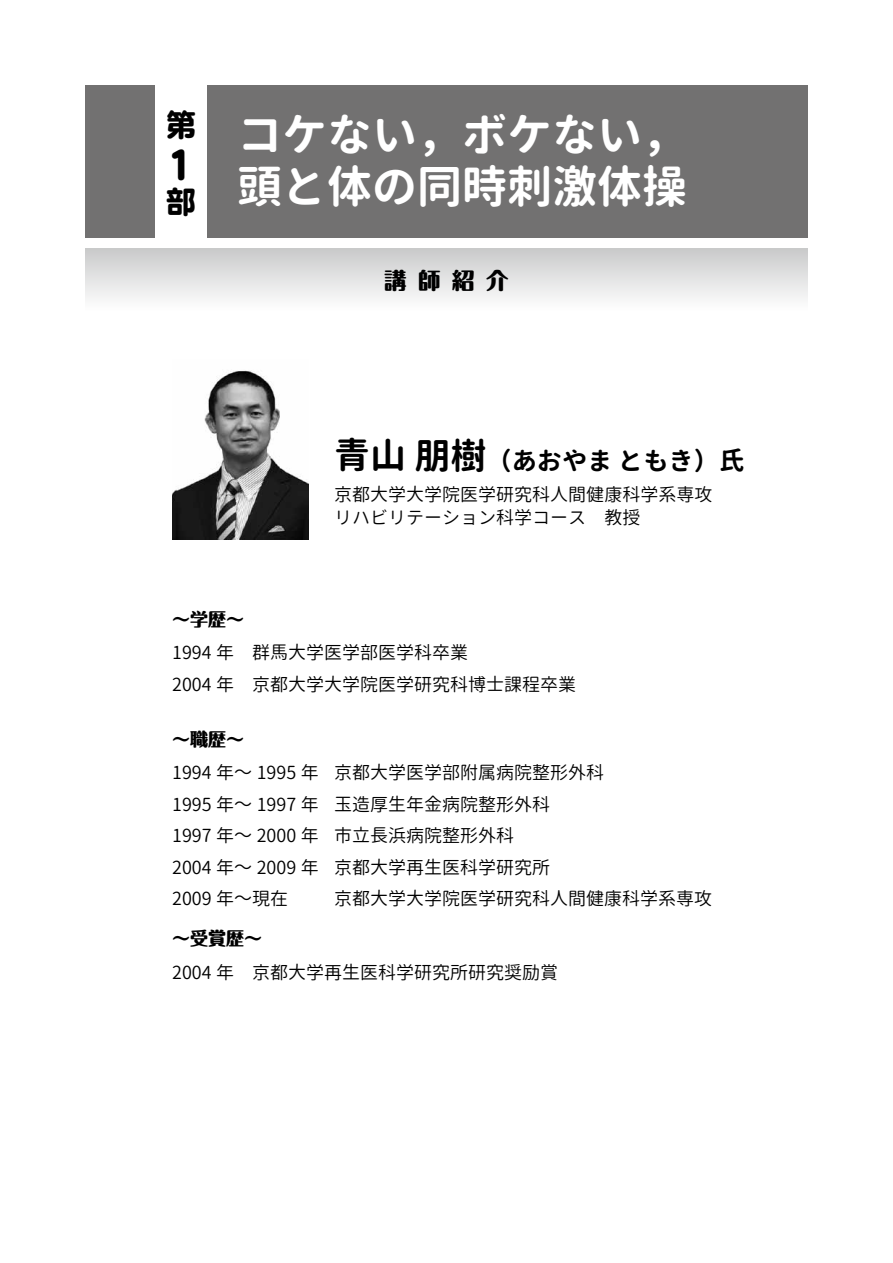
<style>
.page{position:relative;width:893px;height:1263px;background:#fff}
.page>*{position:absolute;margin:0;border:0;box-sizing:border-box;transform-origin:0 0}
.t1{font:700 45px/52.5px "Gen Jyuu Gothic";color:#fff}
.t2{font:45px "DF Maru Gothic Std W9";color:#000}
.t3{font:31.5px "DF Maru Gothic Std W9";color:#000}
.t4{font:700 25.2px "Gen Jyuu Gothic";color:#000}
.t5{font:800 22.5px "Maru Fo Pro";color:#000}
.t6{font:18px/31.5px "Gen Jyuu Gothic";color:#000}
.t7{font:800 18px "Maru Fo Pro";color:#000}
.s1{font-size:36px}
</style>
<div class="page">
<div style="left:85px;top:85px;width:723px;height:153px;background:#727171"></div>
<div style="left:156px;top:85px;width:51px;height:157px;background:#fff"></div>
<div style="left:85px;top:249px;width:723px;height:64px;background:linear-gradient(to bottom,#cacbcb,#fff)"></div>
<img style="left:172px;top:370px;width:137px;height:169px">
<h2 class="t3" style="left:165px;top:108px;width:31px">第</h2>
<h1 class="t2" style="left:159px;top:139px;width:28px">１</h1>
<h2 class="t3" style="left:165px;top:185px;width:31px">部</h2>
<h1 class="t1" style="left:237px;top:107px;width:451px">コケない，ボケない，頭と体の同時刺激体操</h1>
<p class="t5" style="left:384px;top:263px;width:126px">講師紹介</p>
<h3 class="t4" style="left:334px;top:442px;width:411px"><span class="s1">青山 朋樹</span>（あおやま ともき）氏</h3>
<p class="t6" style="left:334px;top:483px;width:379px;line-height:22.5px">京都大学大学院医学研究科人間健康科学系専攻リハビリテーション科学コース　教授</p>
<p class="t7" style="left:172px;top:604px;width:73px">～学歴～</p>
<p class="t6" style="left:172px;top:637px;width:406px">1994 年　群馬大学医学部医学科卒業<br>2004 年　京都大学大学院医学研究科博士課程卒業</p>
<p class="t7" style="left:172px;top:724px;width:73px">～職歴～</p>
<p class="t6" style="left:172px;top:757px;width:433px">1994 年～ 1995 年 京都大学医学部附属病院整形外科<br>1995 年～ 1997 年 玉造厚生年金病院整形外科<br>1997 年～ 2000 年 市立長浜病院整形外科<br>2004 年～ 2009 年 京都大学再生医科学研究所<br>2009 年～現在</p>
<p class="t6" style="left:334px;top:883px;width:379px">京都大学大学院医学研究科人間健康科学系専攻</p>
<p class="t7" style="left:172px;top:924px;width:91px">～受賞歴～</p>
<p class="t6" style="left:172px;top:956px;width:388px">2004 年　京都大学再生医科学研究所研究奨励賞</p>
</div>
